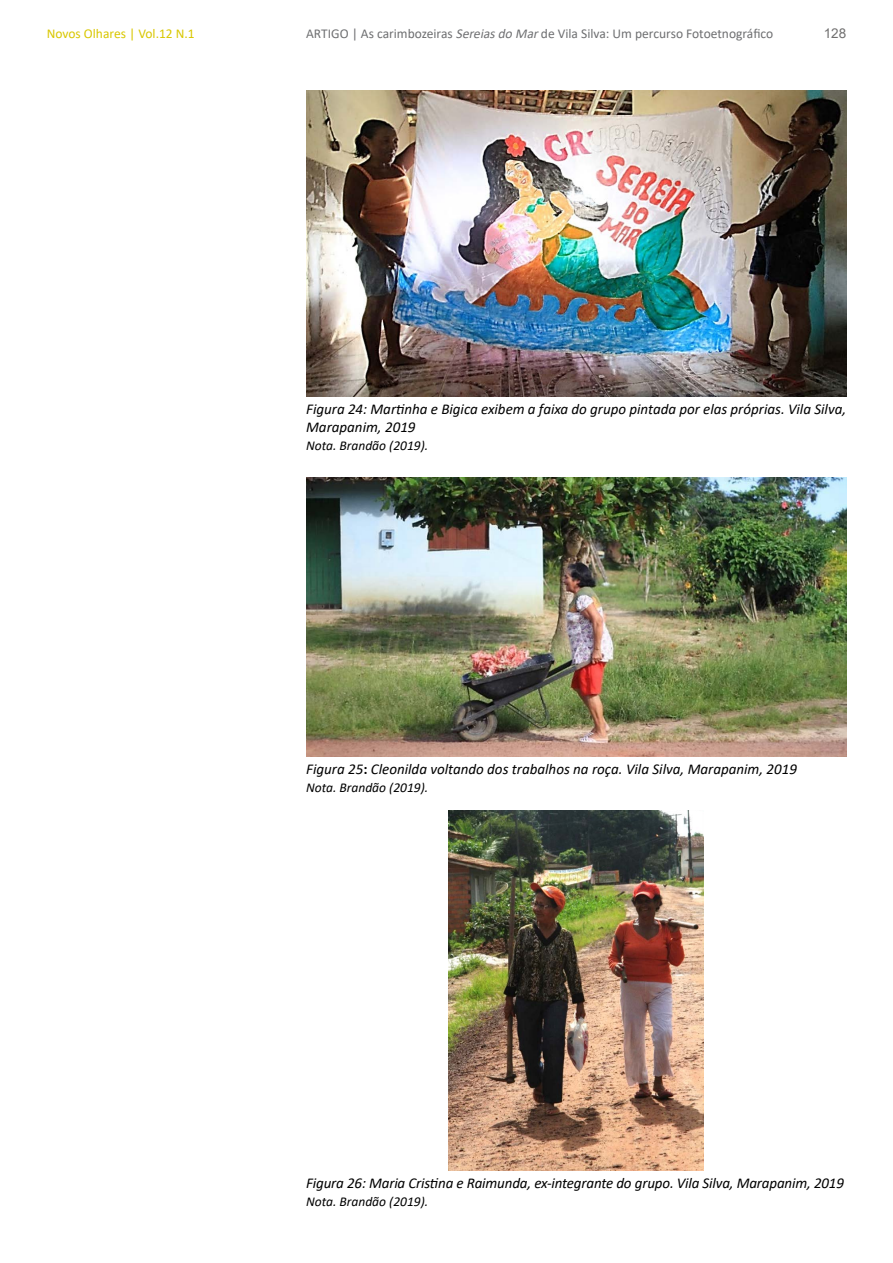
<style>
.page{position:relative;width:893px;height:1263px;background:#fff}
.page>*{position:absolute;margin:0;border:0;box-sizing:border-box;transform-origin:0 0}
.t1{font:italic 15px/18px "Calibri";color:#000}
.t2{font:13.5px "Calibri";color:#6e6f71}
.t3{font:italic 13.5px "Calibri";color:#000}
.t4{font:13.5px "Calibri";color:#d9c700}
.t5{font:13.5px "Arial";color:#706f6f}
.s1{font-style:italic}
.s2{font-weight:700;font-style:normal}
</style>
<div class="page">
<img style="left:306px;top:90px;width:540px;height:306px">
<img style="left:306px;top:477px;width:540px;height:279px">
<img style="left:449px;top:810px;width:255px;height:360px">
<p class="t4" style="left:47px;top:24px;width:150px">Novos Olhares | Vol.12 N.1</p>
<p class="t2" style="left:306px;top:24px;width:469px">ARTIGO | As carimbozeiras <span class="s1">Sereiasdo Mar</span>de Vila Silva: Um percurso Fotoetnográfico</p>
<p class="t5" style="left:824px;top:24px;width:24px">128</p>
<p class="t1" style="left:306px;top:399px;width:541px">Figura 24: Martinha e Bigica exibem a faixa do grupo pintada por elas próprias. Vila Silva,<br>Marapanim, 2019</p>
<p class="t3" style="left:306px;top:436px;width:124px">Nota. Brandão (2019).</p>
<p class="t1" style="left:306px;top:759px;width:492px">Figura 25<span class="s2">:</span> Cleonilda voltando dos trabalhos na roça. Vila Silva, Marapanim, 2019</p>
<p class="t3" style="left:306px;top:778px;width:124px">Nota. Brandão (2019).</p>
<p class="t1" style="left:306px;top:1173px;width:539px">Figura 26: Maria Cristina e Raimunda, ex-integrante do grupo. Vila Silva, Marapanim, 2019</p>
<p class="t3" style="left:306px;top:1192px;width:124px">Nota. Brandão (2019).</p>
</div>
